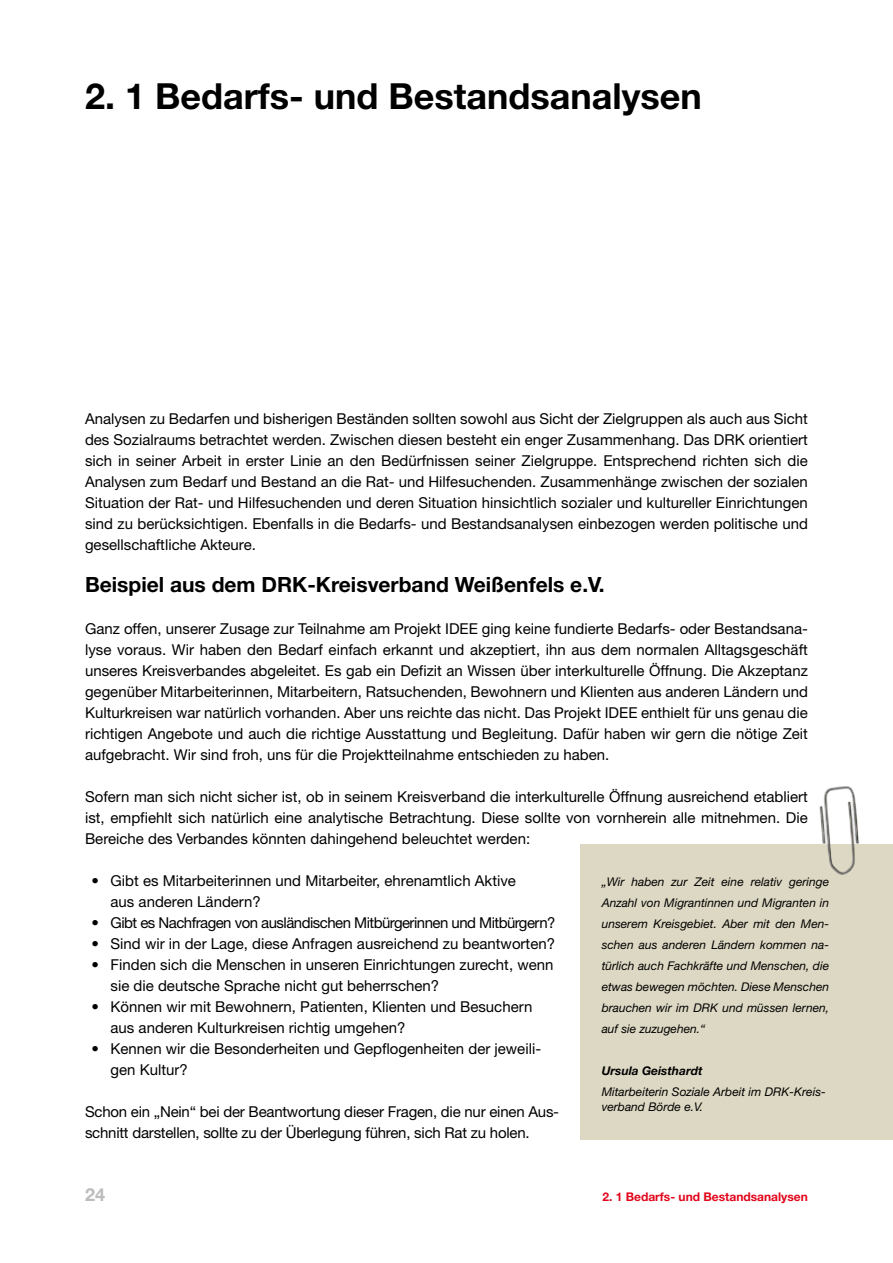
<style>
.page{position:relative;width:893px;height:1263px;background:#fff}
.page>*{position:absolute;margin:0;border:0;box-sizing:border-box;transform-origin:0 0}
.t1{font:700 36px "Helvetica Neue LT Std";color:#000}
.t2{font:700 21px "Helvetica Neue LT Std";color:#000}
.t3{font:700 18px "Helvetica Neue LT Std";color:#bcbcbc}
.t4{font:15px/21px "Helvetica Neue LT Std";color:#000}
.t5{font:15px "Helvetica Neue LT Std";letter-spacing:-.035em;color:#000}
.t6{font:italic 12px/21px "Helvetica Neue LT Std";color:#000;text-align:justify}
.t7{font:700 12px "Helvetica Neue LT Std";color:#e3051b}
.t8{font:italic 700 12px "Helvetica Neue LT Std";color:#000}
</style>
<div class="page">
<div style="left:580px;top:844px;width:313px;height:296px;background:#ddd8c3"></div>
<img style="left:819px;top:786px;width:40px;height:89px">
<h1 class="t1" style="left:85px;top:74px;width:618px">2. 1 Bedarfs- und Bestandsanalysen</h1>
<p class="t4" style="left:85px;top:408px;width:724px;text-align:justify">Analysen zu Bedarfen und bisherigen Beständen sollten sowohl aus Sicht der Zielgruppen als auch aus Sicht des Sozialraums betrachtet werden. Zwischen diesen besteht ein enger Zusammenhang. Das DRK orientiert sich in seiner Arbeit in erster Linie an den Bedürfnissen seiner Zielgruppe. Entsprechend richten sich die Analysen zum Bedarf und Bestand an die Rat- und Hilfesuchenden. Zusammenhänge zwischen der sozialen Situation der Rat- und Hilfesuchenden und deren Situation hinsichtlich sozialer und kultureller Einrichtungen sind zu berücksichtigen. Ebenfalls in die Bedarfs- und Bestandsanalysen einbezogen werden politische und gesellschaftliche Akteure.</p>
<h2 class="t2" style="left:85px;top:572px;width:521px">Beispiel aus dem DRK-Kreisverband Weißenfels e.V.</h2>
<p class="t4" style="left:85px;top:618px;width:724px;text-align:justify">Ganz offen, unserer Zusage zur Teilnahme am Projekt IDEE ging keine fundierte Bedarfs- oder Bestandsana&shy;lyse voraus. Wir haben den Bedarf einfach erkannt und akzeptiert, ihn aus dem normalen Alltagsgeschäft unseres Kreisverbandes abgeleitet. Es gab ein Defizit an Wissen über interkulturelle Öffnung. Die Akzeptanz gegenüber Mitarbeiterinnen, Mitarbeitern, Ratsuchenden, Bewohnern und Klienten aus anderen Ländern und Kulturkreisen war natürlich vorhanden. Aber uns reichte das nicht. Das Projekt IDEE enthielt für uns genau die richtigen Angebote und auch die richtige Ausstattung und Begleitung. Dafür haben wir gern die nötige Zeit aufgebracht. Wir sind froh, uns für die Projektteilnahme entschieden zu haben.</p>
<p class="t4" style="left:85px;top:786px;width:724px;text-align:justify">Sofern man sich nicht sicher ist, ob in seinem Kreisverband die interkulturelle Öffnung ausreichend etabliert ist, empfiehlt sich natürlich eine analytische Betrachtung. Diese sollte von vornherein alle mitnehmen. Die Bereiche des Verbandes könnten dahingehend beleuchtet werden:</p>
<p class="t4" style="left:111px;top:870px;width:407px;text-indent:-19px">• Gibt es Mitarbeiterinnen und Mitarbeiter, ehrenamtlich Aktive aus anderen Ländern?</p>
<p class="t5" style="left:91px;top:914px;width:466px">• Gibt es Nachfragen von ausländischen Mitbürgerinnen und Mitbürgern?</p>
<p class="t4" style="left:91px;top:933px;width:465px">• Sind wir in der Lage, diese Anfragen ausreichend zu beantworten?</p>
<p class="t4" style="left:111px;top:954px;width:444px;text-indent:-19px">• Finden sich die Menschen in unseren Einrichtungen zurecht, wenn sie die deutsche Sprache nicht gut beherrschen?</p>
<p class="t4" style="left:111px;top:996px;width:423px;text-indent:-19px">• Können wir mit Bewohnern, Patienten, Klienten und Besuchern aus anderen Kulturkreisen richtig umgehen?</p>
<p class="t4" style="left:111px;top:1038px;width:432px;text-indent:-19px">• Kennen wir die Besonderheiten und Gepflogenheiten der jeweili&shy;gen Kultur?</p>
<p class="t4" style="left:85px;top:1101px;width:476px">Schon ein „Nein“ bei der Beantwortung dieser Fragen, die nur einen Aus&shy;schnitt darstellen, sollte zu der Überlegung führen, sich Rat zu holen.</p>
<p class="t6" style="left:602px;top:871px;width:229px">„Wir haben zur Zeit eine relativ geringe Anzahl von Migrantinnen und Migranten in unserem Kreisgebiet. Aber mit den Men&shy;schen aus anderen Ländern kommen na&shy;türlich auch Fachkräfte und Menschen, die etwas bewegen möchten. Diese Menschen brauchen wir im DRK und müssen lernen, auf sie zuzugehen.“</p>
<p class="t8" style="left:602px;top:1064px;width:102px">Ursula Geisthardt</p>
<p class="t6" style="left:602px;top:1085px;width:226px;line-height:14.4px">Mitarbeiterin Soziale Arbeit im DRK-Kreis&shy;verband Börde e.V.</p>
<p class="t3" style="left:85px;top:1184px;width:22px">24</p>
<p class="t7" style="left:602px;top:1190px;width:207px">2. 1 Bedarfs- und Bestandsanalysen</p>
</div>
